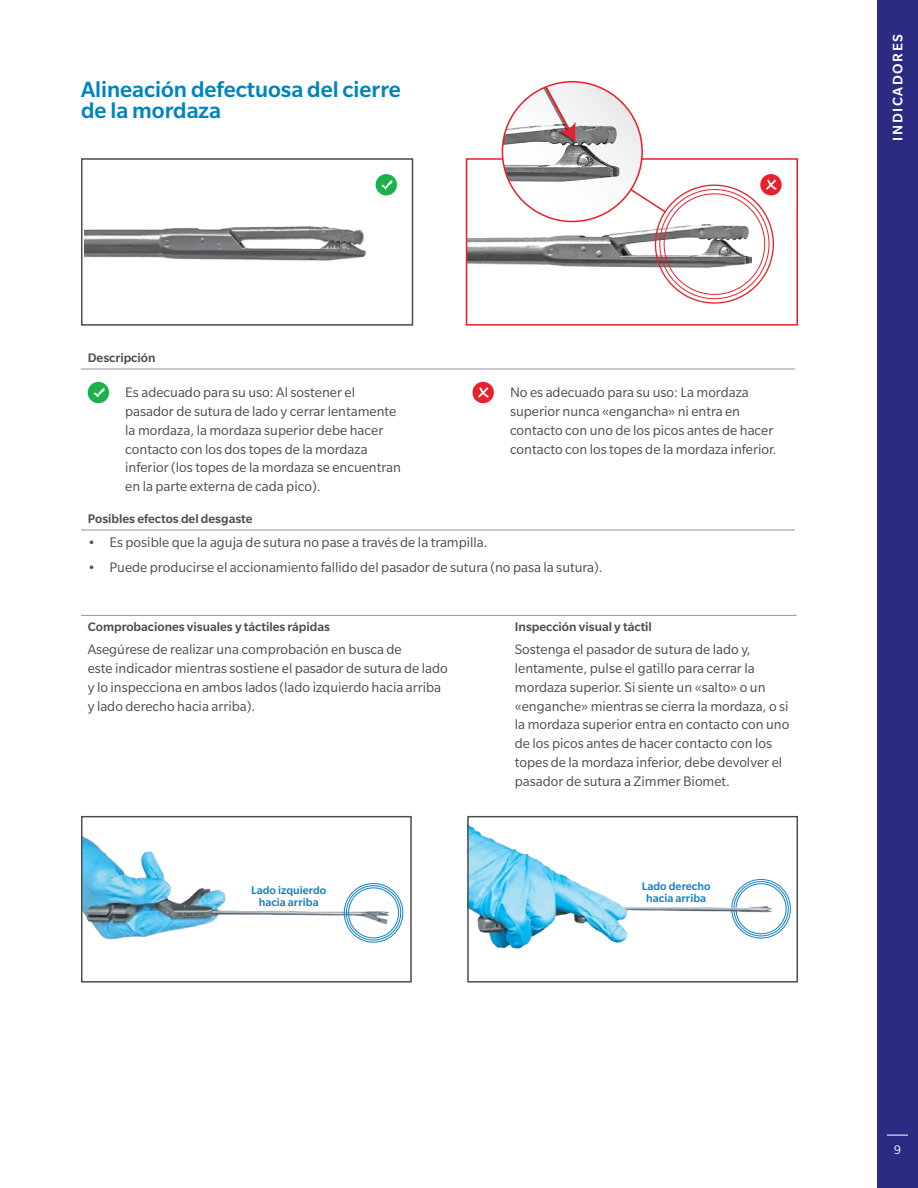
<style>
.page{position:relative;width:918px;height:1188px;background:#fff}
.page>*{position:absolute;margin:0;border:0;box-sizing:border-box;transform-origin:0 0}
.t1{font:500 24px/21px "Slate Pro";color:#0083bf}
.t2{font:15px/18.8px "Slate Pro";color:#4d4d4f}
.t3{font:500 15px "Slate Pro";letter-spacing:.11em;color:#fff}
.t4{font:500 13.5px "Slate Pro";color:#4d4d4f}
.t5{font:13.5px "Slate Pro";color:#fff}
.t6{font:500 12.15px/12.1px "Slate Pro";color:#1181c4;text-align:center}
</style>
<div class="page">
<div style="left:877px;top:0;width:41px;height:1188px;background:#2b2b81"></div>
<svg style="left:887px;top:1135px;width:21px;height:1px"></svg>
<hr style="left:81px;top:369px;width:331px;height:1px;background:#919396">
<hr style="left:412px;top:369px;width:54px;height:1px;background:#919396">
<hr style="left:466px;top:369px;width:329px;height:1px;background:#919396">
<hr style="left:81px;top:530px;width:331px;height:1px;background:#919396">
<hr style="left:412px;top:530px;width:54px;height:1px;background:#919396">
<hr style="left:466px;top:530px;width:329px;height:1px;background:#919396">
<div style="left:88px;top:382px;width:21px;height:21px;background:#1cb24b;border-radius:50%"></div>
<svg style="left:93px;top:387px;width:11px;height:11px"></svg>
<div style="left:472px;top:382px;width:22px;height:21px;background:#e8212e;border-radius:50%"></div>
<svg style="left:478px;top:387px;width:11px;height:11px"></svg>
<hr style="left:81px;top:615px;width:427px;height:1px;background:#919396">
<hr style="left:508px;top:615px;width:289px;height:1px;background:#919396">
<img style="left:469px;top:237px;width:33px;height:28px">
<div style="left:466px;top:158px;width:332px;height:168px;border:2px solid #ed1d24"></div>
<img style="left:85px;top:226px;width:281px;height:35px">
<div style="left:81px;top:158px;width:332px;height:168px;border:2px solid #4d4d4f"></div>
<div style="left:376px;top:174px;width:21px;height:21px;background:#1cb24b;border-radius:50%"></div>
<svg style="left:381px;top:180px;width:11px;height:10px"></svg>
<svg style="left:502px;top:82px;width:280px;height:222px"></svg>
<img style="left:83px;top:836px;width:257px;height:103px">
<svg style="left:340px;top:883px;width:64px;height:60px"></svg>
<div style="left:81px;top:816px;width:331px;height:167px;border:1px solid #4d4d4f"></div>
<svg style="left:774px;top:882px;width:17px;height:54px"></svg>
<img style="left:469px;top:824px;width:305px;height:125px">
<div style="left:467px;top:816px;width:331px;height:167px;border:1px solid #4d4d4f"></div>
<h1 class="t1" style="left:81px;top:78px;width:321px">Alineación defectuosa del cierre de la mordaza</h1>
<p class="t4" style="left:88px;top:351px;width:69px">Descripción</p>
<p class="t2" style="left:125px;top:383px;width:277px">Es adecuado para su uso: Al sostener el pasador de sutura de lado y cerrar lentamente la mordaza, la mordaza superior debe hacer contacto con los dos topes de la mordaza inferior (los topes de la mordaza se encuentran en la parte externa de cada pico).</p>
<p class="t2" style="left:510px;top:383px;width:268px">No es adecuado para su uso: La mordaza superior nunca «engancha» ni entra en contacto con uno de los picos antes de hacer contacto con los topes de la mordaza inferior.</p>
<p class="t4" style="left:88px;top:512px;width:166px">Posibles efectos del desgaste</p>
<p class="t2" style="left:88px;top:532px;width:402px">• Es posible que la aguja de sutura no pase a través de la trampilla.</p>
<p class="t2" style="left:88px;top:558px;width:516px">• Puede producirse el accionamiento fallido del pasador de sutura (no pasa la sutura).</p>
<p class="t4" style="left:88px;top:619px;width:244px">Comprobaciones visuales y táctiles rápidas</p>
<p class="t4" style="left:515px;top:619px;width:139px">Inspección visual y táctil</p>
<p class="t2" style="left:88px;top:640px;width:362px">Asegúrese de realizar una comprobación en busca de<br>este indicador mientras sostiene el pasador de sutura de lado y lo inspecciona en ambos lados (lado izquierdo hacia arriba y lado derecho hacia arriba).</p>
<p class="t2" style="left:515px;top:640px;width:276px">Sostenga el pasador de sutura de lado y, lentamente, pulse el gatillo para cerrar la mordaza superior. Si siente un «salto» o un «enganche» mientras se cierra la mordaza, o si la mordaza superior entra en contacto con uno de los picos antes de hacer contacto con los topes de la mordaza inferior, debe devolver el pasador de sutura a Zimmer Biomet.</p>
<p class="t6" style="left:251px;top:884px;width:77px">Lado izquierdo hacia arriba</p>
<p class="t6" style="left:642px;top:880px;width:70px">Lado derecho hacia arriba</p>
<p class="t3" style="left:890px;top:141px;width:109px;rotate:-90deg">INDICADORES</p>
<p class="t5" style="left:894px;top:1143px;width:8px">9</p>
</div>
